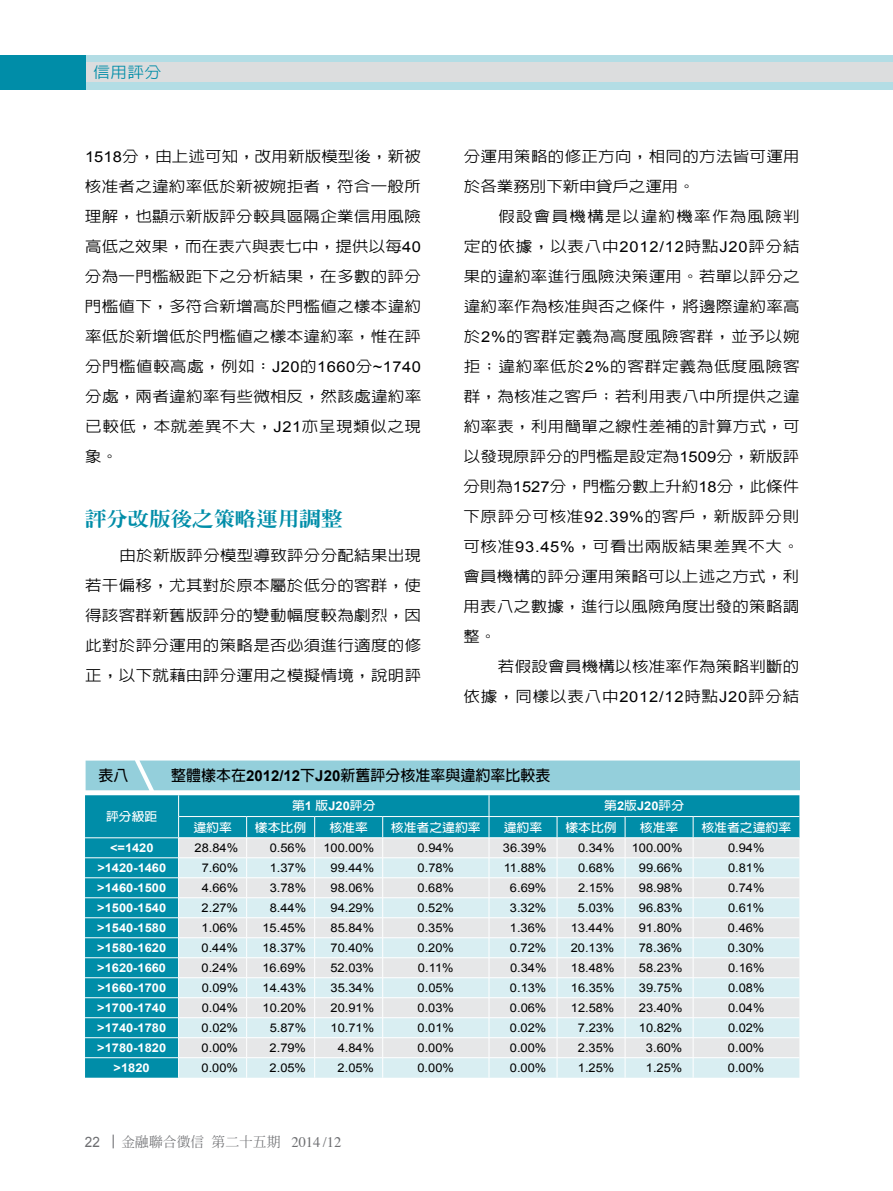
<style>
.page{position:relative;width:893px;height:1191px;background:#fff}
.page>*{position:absolute;margin:0;border:0;box-sizing:border-box;transform-origin:0 0}
.t1{font:800 19.5px "AR Ming B5";color:#008da8;scale:1.1 1}
.t2{font:500 15.3px "AR Hei B5";color:#008da8;scale:1.1 1}
.t3{font:500 15px/30px "AR Hei B5";letter-spacing:.02em;color:#000;text-align:justify;scale:1.1 1}
.t4{font:700 15px "AR Hei B5";color:#000}
.t5{font:14.25px "Arial";color:#6d6e71;scale:.95 1}
.t6{font:500 13.8px "AR Ming B5";color:#6d6e71}
.t7{font:12px "Arial";color:#000;scale:1.07 1}
.t8{font:700 12px "Arial";color:#fff;scale:1.07 1}
.t9{font:700 12px "AR Hei B5";color:#fff;scale:1.07 1}
.s1{font-family:"Arial";font-weight:400}
.s2{font-family:"Arial"}
.s3{font-family:"Times";font-weight:400;font-size:14.55px}
</style>
<div class="page">
<div style="left:0;top:55px;width:893px;height:34px;background:#b3dde5"></div>
<div style="left:0;top:62px;width:893px;height:20px;background:#dcddde"></div>
<div style="left:0;top:55px;width:85px;height:34px;background:#008da8"></div>
<svg style="left:113px;top:1134px;width:1px;height:14px"></svg>
<svg style="left:86px;top:760px;width:714px;height:317px;background:#a7d3dc"></svg>
<p class="t2" style="left:94px;top:65px;width:63px">信用評分</p>
<p class="t3" style="left:85px;top:141px;width:307px"><span class="s1">1518</span>分，由上述可知，改用新版模型後，新被核准者之違約率低於新被婉拒者，符合一般所理解，也顯示新版評分較具區隔企業信用風險高低之效果，而在表六與表七中，提供以每<span class="s1">40</span>分為一門檻級距下之分析結果，在多數的評分門檻值下，多符合新增高於門檻值之樣本違約率低於新增低於門檻值之樣本違約率，惟在評分門檻值較高處，例如：<span class="s1">J20</span>的<span class="s1">1660</span>分<span class="s1">~1740</span>分處，兩者違約率有些微相反，然該處違約率已較低，本就差異不大，<span class="s1">J21</span>亦呈現類似之現象。</p>
<h1 class="t1" style="left:85px;top:509px;width:236px">評分改版後之策略運用調整</h1>
<p class="t3" style="left:85px;top:540px;width:307px;text-indent:34px">由於新版評分模型導致評分分配結果出現若干偏移，尤其對於原本屬於低分的客群，使得該客群新舊版評分的變動幅度較為劇烈，因此對於評分運用的策略是否必須進行適度的修正，以下就藉由評分運用之模擬情境，說明評</p>
<p class="t3" style="left:464px;top:141px;width:307px">分運用策略的修正方向，相同的方法皆可運用於各業務別下新申貸戶之運用。</p>
<p class="t3" style="left:463px;top:201px;width:307px;text-indent:35px">假設會員機構是以違約機率作為風險判定的依據，以表八中<span class="s1">2012/12</span>時點<span class="s1">J20</span>評分結果的違約率進行風險決策運用。若單以評分之違約率作為核准與否之條件，將邊際違約率高於<span class="s1">2%</span>的客群定義為高度風險客群，並予以婉拒；違約率低於<span class="s1">2%</span>的客群定義為低度風險客群，為核准之客戶；若利用表八中所提供之違約率表，利用簡單之線性差補的計算方式，可以發現原評分的門檻是設定為<span class="s1">1509</span>分，新版評分則為<span class="s1">1527</span>分，門檻分數上升約<span class="s1">18</span>分，此條件下原評分可核准<span class="s1">92.39%</span>的客戶，新版評分則可核准<span class="s1">93.45%</span>，可看出兩版結果差異不大。會員機構的評分運用策略可以上述之方式，利用表八之數據，進行以風險角度出發的策略調整。</p>
<p class="t3" style="left:463px;top:651px;width:307px;text-align:right">若假設會員機構以核准率作為策略判斷的<br>依據，同樣以表八中<span class="s1">2012/12</span>時點<span class="s1">J20</span>評分結</p>
<p class="t4" style="left:98px;top:768px;width:31px">表八</p>
<p class="t4" style="left:171px;top:768px;width:381px">整體樣本在<span class="s2">2012/12</span>下<span class="s2">J20</span>新舊評分核准率與違約率比較表</p>
<p class="t9" style="left:106px;top:810px;width:49px">評分級距</p>
<p class="t9" style="left:292px;top:800px;width:80px">第<span class="s2">1</span> 版<span class="s2">J20</span>評分</p>
<p class="t9" style="left:604px;top:800px;width:76px">第<span class="s2">2</span>版<span class="s2">J20</span>評分</p>
<p class="t9" style="left:193px;top:821px;width:37px">違約率</p>
<p class="t9" style="left:255px;top:821px;width:50px">樣本比例</p>
<p class="t9" style="left:329px;top:821px;width:37px">核准率</p>
<p class="t9" style="left:391px;top:821px;width:86px">核准者之違約率</p>
<p class="t9" style="left:504px;top:821px;width:37px">違約率</p>
<p class="t9" style="left:565px;top:821px;width:49px">樣本比例</p>
<p class="t9" style="left:640px;top:821px;width:37px">核准率</p>
<p class="t9" style="left:701px;top:821px;width:86px">核准者之違約率</p>
<p class="t8" style="left:110px;top:841px;width:42px">&lt;=1420</p>
<p class="t7" style="left:195px;top:841px;width:42px">28.84%</p>
<p class="t7" style="left:270px;top:841px;width:36px">0.56%</p>
<p class="t7" style="left:323px;top:841px;width:49px">100.00%</p>
<p class="t7" style="left:418px;top:841px;width:36px">0.94%</p>
<p class="t7" style="left:503px;top:841px;width:42px">36.39%</p>
<p class="t7" style="left:578px;top:841px;width:36px">0.34%</p>
<p class="t7" style="left:632px;top:841px;width:49px">100.00%</p>
<p class="t7" style="left:728px;top:841px;width:36px">0.94%</p>
<p class="t8" style="left:97px;top:861px;width:66px">&gt;1420-1460</p>
<p class="t7" style="left:202px;top:861px;width:36px">7.60%</p>
<p class="t7" style="left:270px;top:861px;width:36px">1.37%</p>
<p class="t7" style="left:331px;top:861px;width:42px">99.44%</p>
<p class="t7" style="left:418px;top:861px;width:36px">0.78%</p>
<p class="t7" style="left:504px;top:861px;width:41px">11.88%</p>
<p class="t7" style="left:578px;top:861px;width:36px">0.68%</p>
<p class="t7" style="left:639px;top:861px;width:42px">99.66%</p>
<p class="t7" style="left:728px;top:861px;width:36px">0.81%</p>
<p class="t8" style="left:97px;top:881px;width:66px">&gt;1460-1500</p>
<p class="t7" style="left:202px;top:881px;width:36px">4.66%</p>
<p class="t7" style="left:270px;top:881px;width:36px">3.78%</p>
<p class="t7" style="left:331px;top:881px;width:42px">98.06%</p>
<p class="t7" style="left:418px;top:881px;width:36px">0.68%</p>
<p class="t7" style="left:510px;top:881px;width:36px">6.69%</p>
<p class="t7" style="left:578px;top:881px;width:36px">2.15%</p>
<p class="t7" style="left:639px;top:881px;width:42px">98.98%</p>
<p class="t7" style="left:728px;top:881px;width:36px">0.74%</p>
<p class="t8" style="left:97px;top:901px;width:66px">&gt;1500-1540</p>
<p class="t7" style="left:202px;top:901px;width:36px">2.27%</p>
<p class="t7" style="left:270px;top:901px;width:36px">8.44%</p>
<p class="t7" style="left:331px;top:901px;width:42px">94.29%</p>
<p class="t7" style="left:418px;top:901px;width:36px">0.52%</p>
<p class="t7" style="left:510px;top:901px;width:36px">3.32%</p>
<p class="t7" style="left:578px;top:901px;width:36px">5.03%</p>
<p class="t7" style="left:639px;top:901px;width:42px">96.83%</p>
<p class="t7" style="left:728px;top:901px;width:36px">0.61%</p>
<p class="t8" style="left:97px;top:921px;width:66px">&gt;1540-1580</p>
<p class="t7" style="left:202px;top:921px;width:36px">1.06%</p>
<p class="t7" style="left:262px;top:921px;width:42px">15.45%</p>
<p class="t7" style="left:331px;top:921px;width:42px">85.84%</p>
<p class="t7" style="left:418px;top:921px;width:36px">0.35%</p>
<p class="t7" style="left:510px;top:921px;width:36px">1.36%</p>
<p class="t7" style="left:571px;top:921px;width:42px">13.44%</p>
<p class="t7" style="left:639px;top:921px;width:42px">91.80%</p>
<p class="t7" style="left:728px;top:921px;width:36px">0.46%</p>
<p class="t8" style="left:97px;top:941px;width:66px">&gt;1580-1620</p>
<p class="t7" style="left:202px;top:941px;width:36px">0.44%</p>
<p class="t7" style="left:262px;top:941px;width:42px">18.37%</p>
<p class="t7" style="left:330px;top:941px;width:42px">70.40%</p>
<p class="t7" style="left:418px;top:941px;width:36px">0.20%</p>
<p class="t7" style="left:510px;top:941px;width:36px">0.72%</p>
<p class="t7" style="left:571px;top:941px;width:42px">20.13%</p>
<p class="t7" style="left:639px;top:941px;width:42px">78.36%</p>
<p class="t7" style="left:728px;top:941px;width:36px">0.30%</p>
<p class="t8" style="left:97px;top:961px;width:66px">&gt;1620-1660</p>
<p class="t7" style="left:202px;top:961px;width:36px">0.24%</p>
<p class="t7" style="left:262px;top:961px;width:42px">16.69%</p>
<p class="t7" style="left:330px;top:961px;width:42px">52.03%</p>
<p class="t7" style="left:418px;top:961px;width:35px">0.11%</p>
<p class="t7" style="left:510px;top:961px;width:36px">0.34%</p>
<p class="t7" style="left:571px;top:961px;width:42px">18.48%</p>
<p class="t7" style="left:639px;top:961px;width:42px">58.23%</p>
<p class="t7" style="left:728px;top:961px;width:36px">0.16%</p>
<p class="t8" style="left:97px;top:981px;width:66px">&gt;1660-1700</p>
<p class="t7" style="left:202px;top:981px;width:36px">0.09%</p>
<p class="t7" style="left:263px;top:981px;width:42px">14.43%</p>
<p class="t7" style="left:331px;top:981px;width:42px">35.34%</p>
<p class="t7" style="left:418px;top:981px;width:36px">0.05%</p>
<p class="t7" style="left:510px;top:981px;width:36px">0.13%</p>
<p class="t7" style="left:571px;top:981px;width:42px">16.35%</p>
<p class="t7" style="left:639px;top:981px;width:42px">39.75%</p>
<p class="t7" style="left:728px;top:981px;width:36px">0.08%</p>
<p class="t8" style="left:97px;top:1001px;width:66px">&gt;1700-1740</p>
<p class="t7" style="left:202px;top:1001px;width:36px">0.04%</p>
<p class="t7" style="left:263px;top:1001px;width:42px">10.20%</p>
<p class="t7" style="left:331px;top:1001px;width:42px">20.91%</p>
<p class="t7" style="left:418px;top:1001px;width:36px">0.03%</p>
<p class="t7" style="left:510px;top:1001px;width:36px">0.06%</p>
<p class="t7" style="left:571px;top:1001px;width:42px">12.58%</p>
<p class="t7" style="left:639px;top:1001px;width:42px">23.40%</p>
<p class="t7" style="left:728px;top:1001px;width:36px">0.04%</p>
<p class="t8" style="left:97px;top:1021px;width:66px">&gt;1740-1780</p>
<p class="t7" style="left:202px;top:1021px;width:36px">0.02%</p>
<p class="t7" style="left:270px;top:1021px;width:36px">5.87%</p>
<p class="t7" style="left:331px;top:1021px;width:42px">10.71%</p>
<p class="t7" style="left:418px;top:1021px;width:36px">0.01%</p>
<p class="t7" style="left:510px;top:1021px;width:36px">0.02%</p>
<p class="t7" style="left:578px;top:1021px;width:36px">7.23%</p>
<p class="t7" style="left:639px;top:1021px;width:42px">10.82%</p>
<p class="t7" style="left:728px;top:1021px;width:36px">0.02%</p>
<p class="t8" style="left:97px;top:1041px;width:66px">&gt;1780-1820</p>
<p class="t7" style="left:202px;top:1041px;width:36px">0.00%</p>
<p class="t7" style="left:270px;top:1041px;width:36px">2.79%</p>
<p class="t7" style="left:338px;top:1041px;width:36px">4.84%</p>
<p class="t7" style="left:418px;top:1041px;width:36px">0.00%</p>
<p class="t7" style="left:510px;top:1041px;width:36px">0.00%</p>
<p class="t7" style="left:578px;top:1041px;width:36px">2.35%</p>
<p class="t7" style="left:646px;top:1041px;width:36px">3.60%</p>
<p class="t7" style="left:728px;top:1041px;width:36px">0.00%</p>
<p class="t8" style="left:114px;top:1061px;width:35px">&gt;1820</p>
<p class="t7" style="left:202px;top:1061px;width:36px">0.00%</p>
<p class="t7" style="left:270px;top:1061px;width:36px">2.05%</p>
<p class="t7" style="left:338px;top:1061px;width:36px">2.05%</p>
<p class="t7" style="left:417px;top:1061px;width:36px">0.00%</p>
<p class="t7" style="left:510px;top:1061px;width:36px">0.00%</p>
<p class="t7" style="left:578px;top:1061px;width:36px">1.25%</p>
<p class="t7" style="left:646px;top:1061px;width:36px">1.25%</p>
<p class="t7" style="left:728px;top:1061px;width:36px">0.00%</p>
<p class="t5" style="left:85px;top:1133px;width:17px">22</p>
<p class="t6" style="left:122px;top:1135px;width:221px">金融聯合徵信第二十五期 <span class="s3">2014 /12</span></p>
</div>
